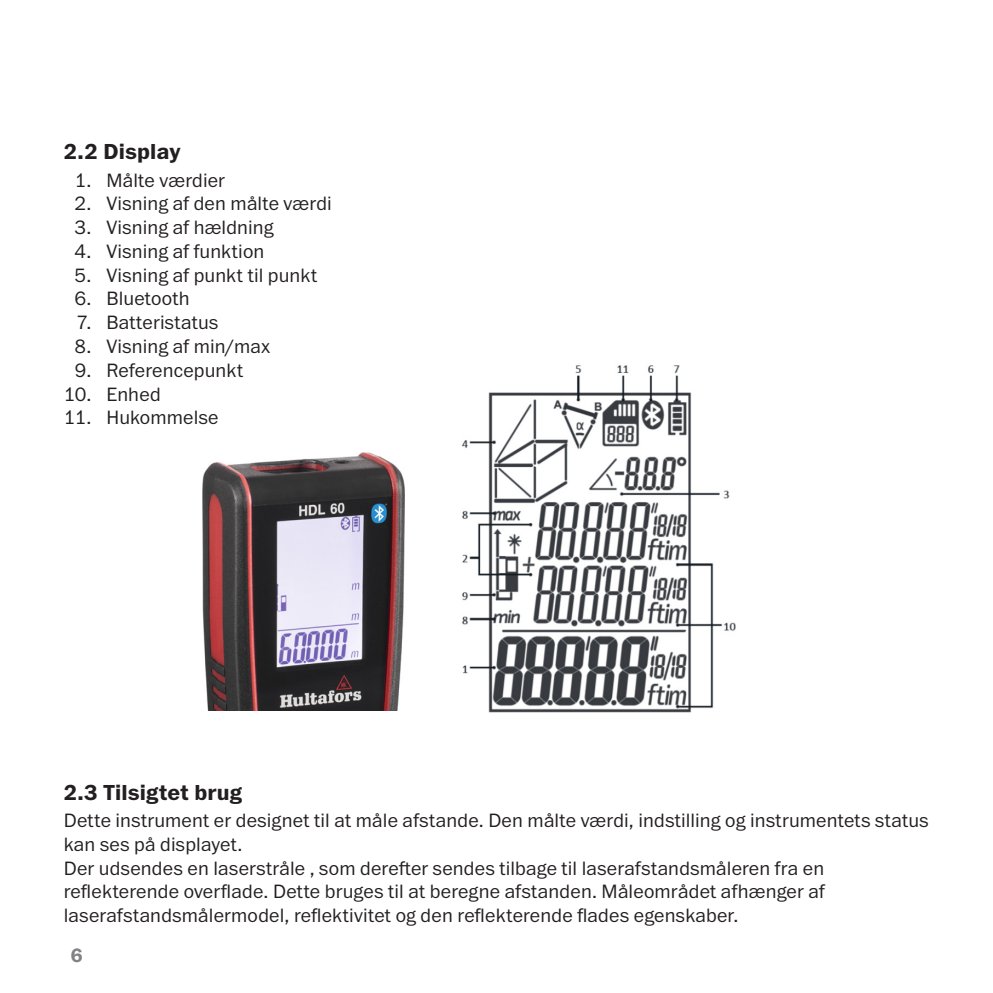
<style>
.page{position:relative;width:993px;height:993px;background:#fff}
.page>*{position:absolute;margin:0;border:0;box-sizing:border-box;transform-origin:0 0}
.Body{font:700 22.5px "Franklin ITC Pro";letter-spacing:.01em;color:#231f20}
.Body-2{font:300 20px/23.8px "Franklin ITC Pro";letter-spacing:.01em;color:#231f20}
.t1{font:700 20px "Franklin ITC Pro";color:#808285}
</style>
<div class="page">
<img style="left:202px;top:452px;width:202px;height:258px">
<img style="left:462px;top:365px;width:274px;height:348px">
<p class="Body" style="left:64px;top:139px;width:118px">2.2 Display</p>
<p class="Body-2" style="left:75px;top:168px;width:152px">1. Målte værdier</p>
<p class="Body-2" style="left:74px;top:192px;width:259px">2. Visning af den målte værdi</p>
<p class="Body-2" style="left:74px;top:216px;width:200px">3. Visning af hældning</p>
<p class="Body-2" style="left:75px;top:240px;width:191px">4. Visning af funktion</p>
<p class="Body-2" style="left:75px;top:263px;width:244px">5. Visning af punkt til punkt</p>
<p class="Body-2" style="left:74px;top:287px;width:117px">6. Bluetooth</p>
<p class="Body-2" style="left:76px;top:311px;width:143px">7. Batteristatus</p>
<p class="Body-2" style="left:74px;top:335px;width:197px">8. Visning af min/max</p>
<p class="Body-2" style="left:75px;top:358px;width:170px">9. Referencepunkt</p>
<p class="Body-2" style="left:64px;top:382px;width:98px">10. Enhed</p>
<p class="Body-2" style="left:64px;top:406px;width:156px">11. Hukommelse</p>
<p class="Body" style="left:64px;top:778px;width:180px">2.3 Tilsigtet brug</p>
<p class="Body-2" style="left:64px;top:808px;width:866px">Dette instrument er designet til at måle afstande. Den målte værdi, indstilling og instrumentets status kan ses på displayet.</p>
<p class="Body-2" style="left:64px;top:856px;width:762px;text-align:justify">Der udsendes en laserstråle , som derefter sendes tilbage til laserafstandsmåleren fra en reflekterende overflade. Dette bruges til at beregne afstanden. Måleområdet afhænger af laserafstandsmålermodel, reflektivitet og den reflekterende flades egenskaber.</p>
<p class="t1" style="left:71px;top:943px;width:13px">6</p>
</div>
